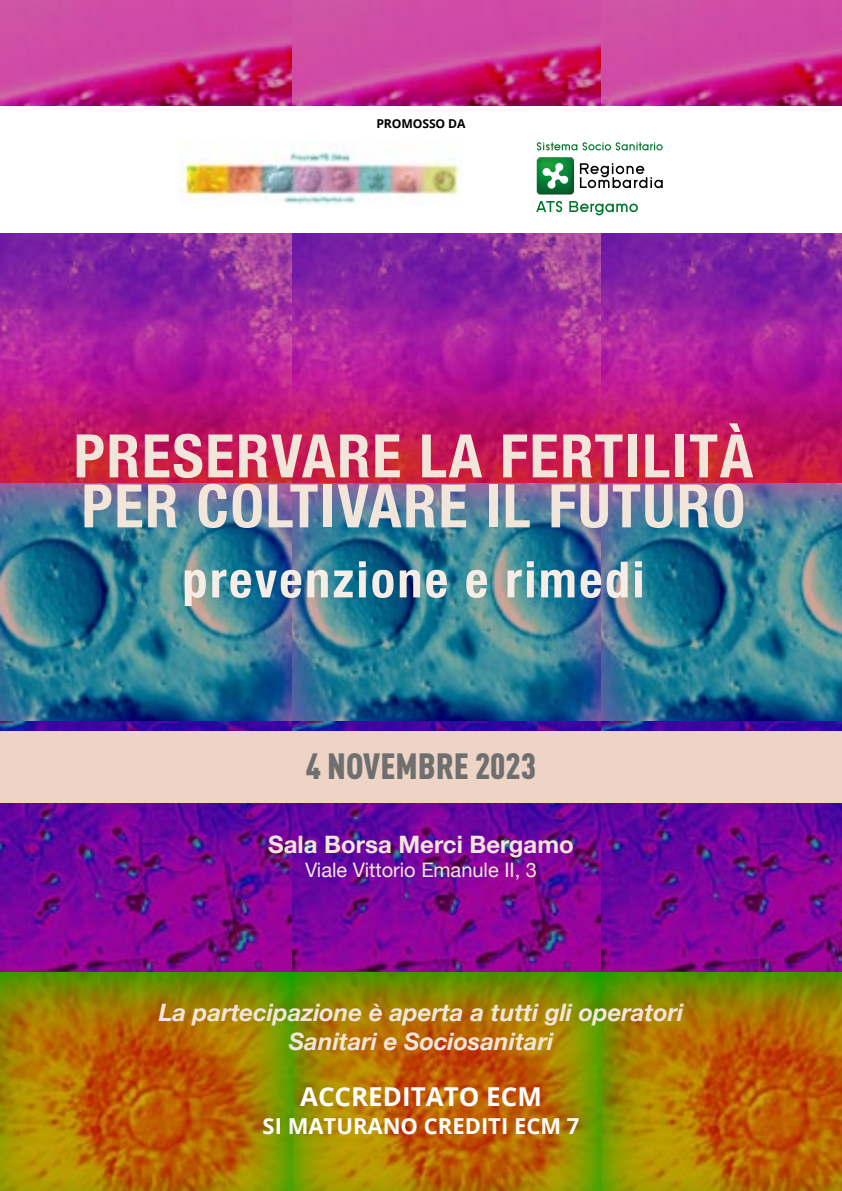
<style>
.page{position:relative;width:842px;height:1191px;background:#fff}
.page>*{position:absolute;margin:0;border:0;box-sizing:border-box;transform-origin:0 0}
.t1{font:700 condensed 60px/50px "Helvetica Neue";letter-spacing:.03em;color:#f2e6db}
.t2{font:700 condensed 50px "Helvetica Neue";letter-spacing:.05em;color:#f6ede6}
.t3{font:900 condensed 36px "DIN Pro";color:#706f6f}
.t4{font:700 26px "Open Sans";color:#fff}
.t5{font:italic 700 24px/28.8px "Helvetica Neue";color:#f2e5db;text-align:center}
.t6{font:700 24px "Helvetica Neue";color:#f2e5db}
.t7{font:700 22px "Open Sans";color:#fff}
.t8{font:20px "Helvetica Neue";color:#f2e5db}
.t9{font:700 12.2px "Open Sans";letter-spacing:-.01em;color:#000}
</style>
<div class="page">
<img style="left:0;top:0;width:842px;height:1191px">
<div style="left:0;top:731px;width:842px;height:72px;background:#edd4c7"></div>
<div style="left:0;top:106px;width:842px;height:126px;background:#fff"></div>
<img style="left:179px;top:141px;width:282px;height:64px">
<svg style="left:537px;top:142px;width:40px;height:8px"></svg>
<svg style="left:583px;top:142px;width:80px;height:8px"></svg>
<img style="left:537px;top:157px;width:37px;height:37px">
<svg style="left:542px;top:162px;width:27px;height:27px"></svg>
<svg style="left:580px;top:163px;width:83px;height:25px"></svg>
<svg style="left:536px;top:201px;width:26px;height:11px"></svg>
<svg style="left:569px;top:201px;width:69px;height:14px"></svg>
<p class="t9" style="left:376px;top:115px;width:91px">PROMOSSO DA</p>
<h1 class="t1" style="left:74px;top:427px;width:681px">PRESERVARE LA FERTILITÀ<br>PER COLTIVARE IL FUTURO</h1>
<h2 class="t2" style="left:182px;top:538px;width:463px">prevenzione e rimedi</h2>
<h3 class="t3" style="left:306px;top:738px;width:232px">4 NOVEMBRE 2023</h3>
<p class="t6" style="left:268px;top:825px;width:307px">Sala Borsa Merci Bergamo</p>
<p class="t8" style="left:305px;top:855px;width:233px">Viale Vittorio Emanule II, 3</p>
<p class="t5" style="left:159px;top:998px;width:526px">La partecipazione è aperta a tutti gli operatori<br>Sanitari e Sociosanitari</p>
<p class="t4" style="left:300px;top:1078px;width:243px">ACCREDITATO ECM</p>
<p class="t7" style="left:263px;top:1110px;width:318px">SI MATURANO CREDITI ECM 7</p>
</div>
